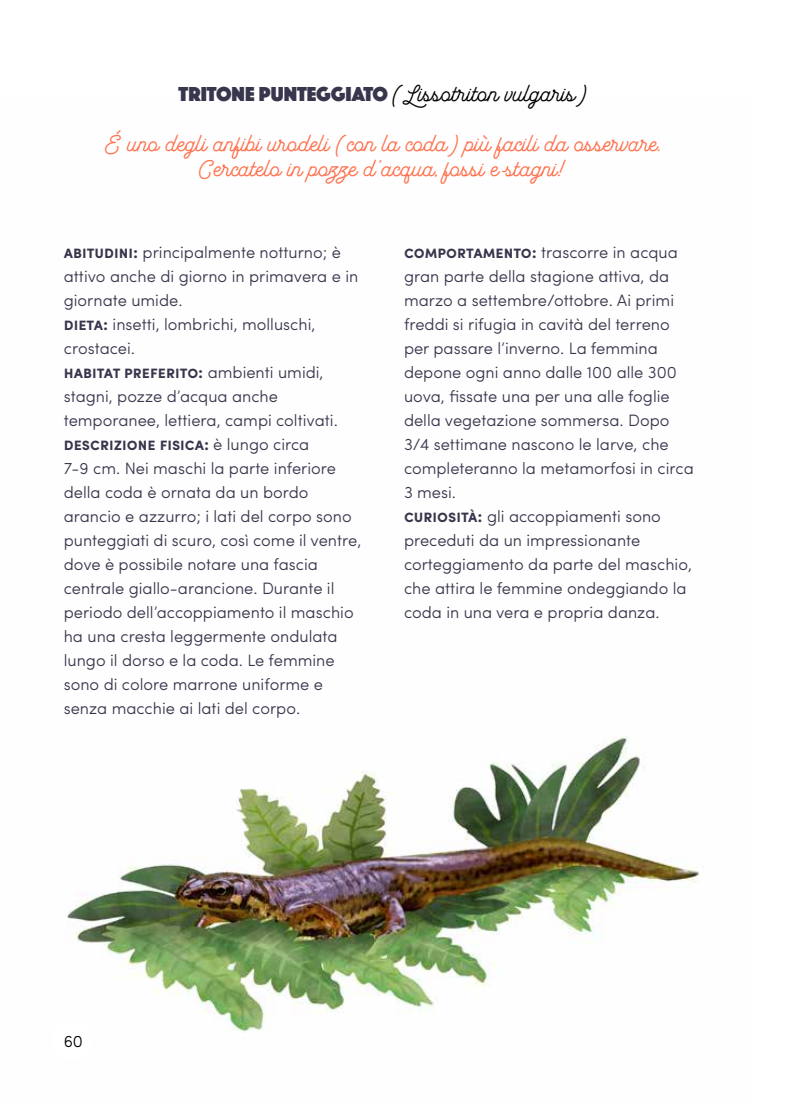
<style>
.page{position:relative;width:808px;height:1106px;background:#fff}
.page>*{position:absolute;margin:0;border:0;box-sizing:border-box;transform-origin:0 0}
.t1{font:21px/25.2px "Garris";color:#ff724f;text-align:center}
.t2{font:21px "Garris";color:#000}
.t3{font:300 16.5px/24px "Sofia Pro";color:#38364c}
.t4{font:300 16.5px "Sofia Pro";color:#000}
.s1{font-family:"Phosphate Solid";color:#38364c}
.s2{font-weight:700}
</style>
<div class="page">
<img style="left:67px;top:736px;width:633px;height:296px">
<div style="left:51px;top:1020px;width:40px;height:41px;background:#fff;border-radius:50%"></div>
<p class="t2" style="left:179px;top:79px;width:410px"><span class="s1">TRITONE PUNTEGGIATO</span> (Lissotriton vulgaris)</p>
<p class="t1" style="left:105px;top:132px;width:556px">é uno degli anfibi urodeli (con la coda) più facili da osservare.<br>Cercatelo in pozze d’acqua, fossi e stagni!</p>
<p class="t3" style="left:64px;top:239px;width:299px"><span class="s2">abitudini:</span> principalmente notturno; è attivo anche di giorno in primavera e in giornate umide.<br><span class="s2">dieta:</span> insetti, lombrichi, molluschi, crostacei.<br><span class="s2">habitat preferito:</span> ambienti umidi, stagni, pozze d’acqua anche temporanee, lettiera, campi coltivati. <span class="s2">descrizione fisica:</span> è lungo circa<br>7-9 cm. Nei maschi la parte inferiore della coda è ornata da un bordo arancio e azzurro; i lati del corpo sono punteggiati di scuro, così come il ventre, dove è possibile notare una fascia centrale giallo-arancione. Durante il periodo dell’accoppiamento il maschio ha una cresta leggermente ondulata lungo il dorso e la coda. Le femmine sono di colore marrone uniforme e senza macchie ai lati del corpo.</p>
<p class="t3" style="left:404px;top:239px;width:291px"><span class="s2">comportamento:</span> trascorre in acqua gran parte della stagione attiva, da marzo a settembre/ottobre. Ai primi freddi si rifugia in cavità del terreno per passare l’inverno. La femmina depone ogni anno dalle 100 alle 300 uova, fissate una per una alle foglie della vegetazione sommersa. Dopo 3/4 settimane nascono le larve, che completeranno la metamorfosi in circa 3 mesi.<br><span class="s2">curiosità:</span> gli accoppiamenti sono preceduti da un impressionante corteggiamento da parte del maschio, che attira le femmine ondeggiando la coda in una vera e propria danza.</p>
<p class="t4" style="left:64px;top:1029px;width:21px">60</p>
</div>
